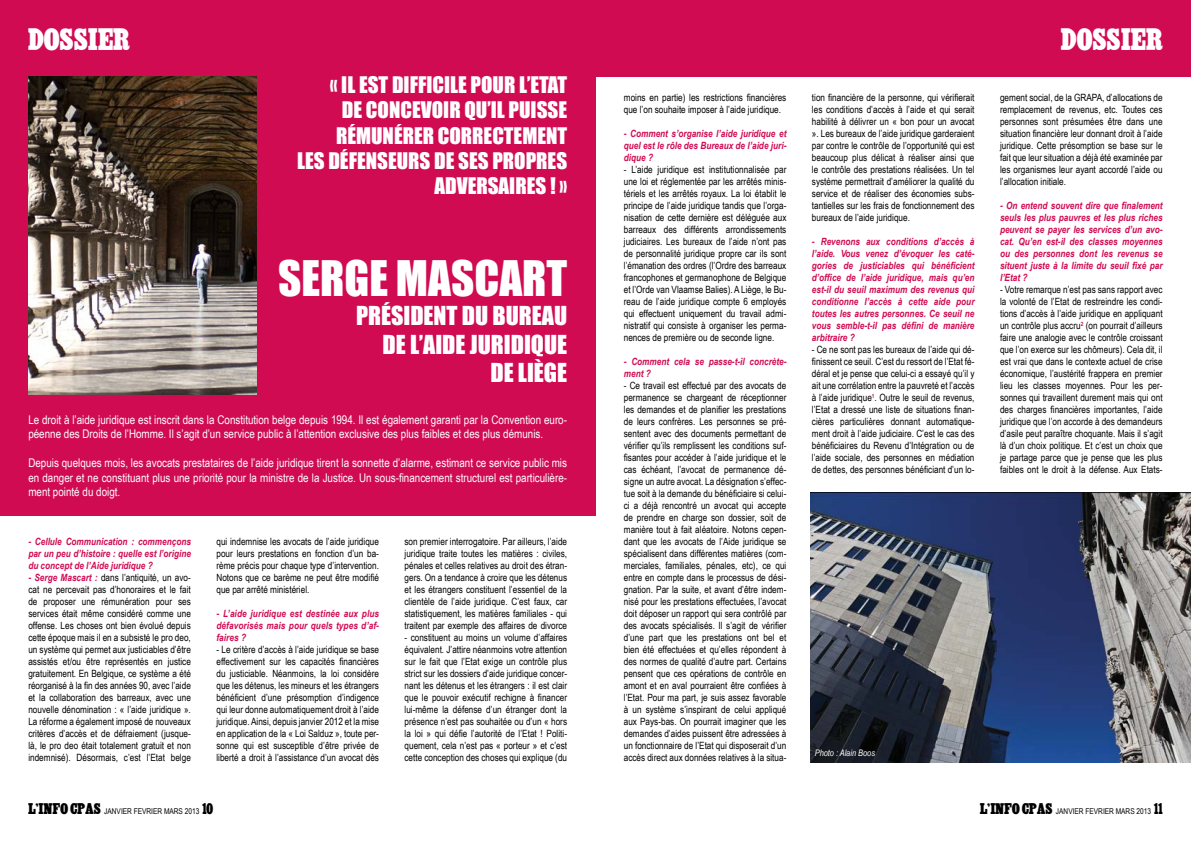
<style>
.page{position:relative;width:1191px;height:842px;background:#fff}
.page>*{position:absolute;margin:0;border:0;box-sizing:border-box;transform-origin:0 0}
.t1{font:45px "Impact";color:#fff}
.t2{font:24px "Impact";color:#fff}
.t3{font:24px "Cairo";color:#fff}
.t4{font:21px/25.2px "Impact";color:#fff;text-align:right}
.t5{font:12px/14.4px "Arial Narrow";color:#fff}
.t6{font:10px/12px "Arial Narrow";color:#000;text-align:justify}
.t7{font:italic 700 10px/12px "Arial Narrow";color:#d00b52;text-align:justify}
.t8{font:italic 9px "Arial Narrow";color:#fff}
.t9{font:8px "Arial Narrow";color:#000}
.s1{font-weight:700;font-style:italic;color:#d00b52}
.s2{font-family:"Cairo";font-size:12px}
</style>
<div class="page">
<div style="left:0;top:0;width:595px;height:77px;background:#d00b52"></div>
<div style="left:594px;top:0;width:597px;height:77px;background:#d00b52"></div>
<div style="left:0;top:62px;width:595px;height:454px;background:#d00b52"></div>
<img style="left:810px;top:492px;width:381px;height:271px">
<img style="left:28px;top:77px;width:229px;height:317px">
<h2 class="t3" style="left:28px;top:27px;width:105px">DOSSIER</h2>
<h3 class="t4" style="left:297px;top:72px;width:272px">« IL EST DIFFICILE POUR L’ETAT<br>DE CONCEVOIR QU’IL PUISSE<br>RÉMUNÉRER CORRECTEMENT<br>LES DÉFENSEURS DE SES PROPRES<br>ADVERSAIRES ! »</h3>
<h1 class="t1" style="left:278px;top:243px;width:290px">SERGE MASCART</h1>
<h2 class="t2" style="left:356px;top:297px;width:200px">PRÉSIDENT DU BUREAU</h2>
<h2 class="t2" style="left:382px;top:326px;width:186px">DE L’AIDE JURIDIQUE</h2>
<h2 class="t2" style="left:490px;top:354px;width:78px">DE LIÈGE</h2>
<p class="t5" style="left:28px;top:412px;width:540px">Le droit à l’aide juridique est inscrit dans la Constitution belge depuis 1994. Il est également garanti par la Convention euro&shy;péenne des Droits de l’Homme. Il s’agit d’un service public à l’attention exclusive des plus faibles et des plus démunis.</p>
<p class="t5" style="left:28px;top:455px;width:540px;text-align:justify">Depuis quelques mois, les avocats prestataires de l’aide juridique tirent la sonnette d’alarme, estimant ce service public mis en danger et ne constituant plus une priorité pour la ministre de la Justice. Un sous-financement structurel est particulière&shy;ment pointé du doigt.</p>
<p class="t7" style="left:28px;top:534px;width:164px">- Cellule Communication : commençons par un peu d’histoire : quelle est l’origine du concept de l’Aide juridique ?</p>
<p class="t6" style="left:28px;top:571px;width:164px"><span class="s1">- Serge Mascart :</span> dans l’antiquité, un avo&shy;cat ne percevait pas d’honoraires et le fait de proposer une rémunération pour ses services était même considéré comme une offense. Les choses ont bien évolué depuis cette époque mais il en a subsisté le pro deo, un système qui permet aux justiciables d’être assistés et/ou être représentés en justice gratuitement. En Belgique, ce système a été réorganisé à la fin des années 90, avec l’aide et la collaboration des barreaux, avec une nouvelle dénomination : « l’aide juridique ».<br>La réforme a également imposé de nouveaux critères d’accès et de défraiement (jusque&shy;là, le pro deo était totalement gratuit et non indemnisé). Désormais, c’est l’Etat belge</p>
<p class="t6" style="left:216px;top:535px;width:164px">qui indemnise les avocats de l’aide juridique pour leurs prestations en fonction d’un ba&shy;rème précis pour chaque type d’intervention.<br>Notons que ce barème ne peut être modifié que par arrêté ministériel.</p>
<p class="t7" style="left:216px;top:606px;width:164px">- L’aide juridique est destinée aux plus défavorisés mais pour quels types d’af&shy;faires ?</p>
<p class="t6" style="left:216px;top:643px;width:164px">- Le critère d’accès à l’aide juridique se base effectivement sur les capacités financières du justiciable. Néanmoins, la loi considère que les détenus, les mineurs et les étrangers bénéficient d’une présomption d’indigence qui leur donne automatiquement droit à l’aide juridique. Ainsi, depuis janvier 2012 et la mise en application de la « Loi Salduz », toute per&shy;sonne qui est susceptible d’être privée de liberté a droit à l’assistance d’un avocat dès</p>
<p class="t6" style="left:404px;top:535px;width:164px">son premier interrogatoire. Par ailleurs, l’aide juridique traite toutes les matières : civiles, pénales et celles relatives au droit des étran&shy;gers. On a tendance à croire que les détenus et les étrangers constituent l’essentiel de la clientèle de l’aide juridique. C’est faux, car statistiquement, les matières familiales - qui traitent par exemple des affaires de divorce</p>
<p class="t6" style="left:404px;top:631px;width:164px">- constituent au moins un volume d’affaires équivalent. J’attire néanmoins votre attention sur le fait que l’Etat exige un contrôle plus strict sur les dossiers d’aide juridique concer&shy;nant les détenus et les étrangers : il est clair que le pouvoir exécutif rechigne à financer lui-même la défense d’un étranger dont la présence n’est pas souhaitée ou d’un « hors la loi » qui défie l’autorité de l’Etat ! Politi&shy;quement, cela n’est pas « porteur » et c’est cette conception des choses qui explique (du</p>
<p class="t6" style="left:624px;top:91px;width:164px">moins en partie) les restrictions financières que l’on souhaite imposer à l’aide juridique.</p>
<p class="t7" style="left:624px;top:127px;width:164px">- Comment s’organise l’aide juridique et quel est le rôle des Bureaux de l’aide juri&shy;dique ?</p>
<p class="t6" style="left:624px;top:163px;width:164px">- L’aide juridique est institutionnalisée par une loi et réglementée par les arrêtés minis&shy;tériels et les arrêtés royaux. La loi établit le principe de l’aide juridique tandis que l’orga&shy;nisation de cette dernière est déléguée aux barreaux des différents arrondissements judiciaires. Les bureaux de l’aide n’ont pas de personnalité juridique propre car ils sont l’émanation des ordres (l’Ordre des barreaux francophones et germanophone de Belgique et l’Orde van Vlaamse Balies). A Liège, le Bu&shy;reau de l’aide juridique compte 6 employés qui effectuent uniquement du travail admi&shy;nistratif qui consiste à organiser les perma&shy;nences de première ou de seconde ligne.</p>
<p class="t7" style="left:624px;top:355px;width:164px">- Comment cela se passe-t-il concrète&shy;ment ?</p>
<p class="t6" style="left:624px;top:379px;width:164px">- Ce travail est effectué par des avocats de permanence se chargeant de réceptionner les demandes et de planifier les prestations de leurs confrères. Les personnes se pré&shy;sentent avec des documents permettant de vérifier qu’ils remplissent les conditions suf&shy;fisantes pour accéder à l’aide juridique et le cas échéant, l’avocat de permanence dé&shy;signe un autre avocat. La désignation s’effec&shy;tue soit à la demande du bénéficiaire si celui&shy;ci a déjà rencontré un avocat qui accepte de prendre en charge son dossier, soit de manière tout à fait aléatoire. Notons cepen&shy;dant que les avocats de l’Aide juridique se spécialisent dans différentes matières (com&shy;merciales, familiales, pénales, etc), ce qui entre en compte dans le processus de dési&shy;gnation. Par la suite, et avant d’être indem&shy;nisé pour les prestations effectuées, l’avocat doit déposer un rapport qui sera contrôlé par des avocats spécialisés. Il s’agit de vérifier d’une part que les prestations ont bel et bien été effectuées et qu’elles répondent à des normes de qualité d’autre part. Certains pensent que ces opérations de contrôle en amont et en aval pourraient être confiées à l’Etat. Pour ma part, je suis assez favorable à un système s’inspirant de celui appliqué aux Pays-bas. On pourrait imaginer que les demandes d’aides puissent être adressées à un fonctionnaire de l’Etat qui disposerait d’un accès direct aux données relatives à la situa-</p>
<p class="t6" style="left:812px;top:91px;width:164px">tion financière de la personne, qui vérifierait les conditions d’accès à l’aide et qui serait habilité à délivrer un « bon pour un avocat ». Les bureaux de l’aide juridique garderaient par contre le contrôle de l’opportunité qui est beaucoup plus délicat à réaliser ainsi que le contrôle des prestations réalisées. Un tel système permettrait d’améliorer la qualité du service et de réaliser des économies subs&shy;tantielles sur les frais de fonctionnement des bureaux de l’aide juridique.</p>
<p class="t7" style="left:812px;top:235px;width:164px">- Revenons aux conditions d’accès à l’aide. Vous venez d’évoquer les caté&shy;gories de justiciables qui bénéficient d’office de l’aide juridique, mais qu’en est-il du seuil maximum des revenus qui conditionne l’accès à cette aide pour toutes les autres personnes. Ce seuil ne vous semble-t-il pas défini de manière arbitraire ?</p>
<p class="t6" style="left:812px;top:343px;width:164px">- Ce ne sont pas les bureaux de l’aide qui dé&shy;finissent ce seuil. C’est du ressort de l’Etat fé&shy;déral et je pense que celui-ci a essayé qu’il y ait une corrélation entre la pauvreté et l’accès à l’aide juridique<sup>1</sup>. Outre le seuil de revenus, l’Etat a dressé une liste de situations finan&shy;cières particulières donnant automatique&shy;ment droit à l’aide judiciaire. C’est le cas des bénéficiaires du Revenu d’Intégration ou de l’aide sociale, des personnes en médiation de dettes, des personnes bénéficiant d’un lo-</p>
<h2 class="t3" style="left:1061px;top:27px;width:105px">DOSSIER</h2>
<p class="t6" style="left:1000px;top:91px;width:164px">gement social, de la GRAPA, d’allocations de remplacement de revenus, etc. Toutes ces personnes sont présumées être dans une situation financière leur donnant droit à l’aide juridique. Cette présomption se base sur le fait que leur situation a déjà été examinée par les organismes leur ayant accordé l’aide ou l’allocation initiale.</p>
<p class="t7" style="left:1000px;top:199px;width:164px">- On entend souvent dire que finalement seuls les plus pauvres et les plus riches peuvent se payer les services d’un avo&shy;cat. Qu’en est-il des classes moyennes ou des personnes dont les revenus se situent juste à la limite du seuil fixé par l’Etat ?</p>
<p class="t6" style="left:1000px;top:283px;width:164px">- Votre remarque n’est pas sans rapport avec la volonté de l’Etat de restreindre les condi&shy;tions d’accès à l’aide juridique en appliquant un contrôle plus accru<sup>2</sup> (on pourrait d’ailleurs faire une analogie avec le contrôle croissant que l’on exerce sur les chômeurs). Cela dit, il est vrai que dans le contexte actuel de crise économique, l’austérité frappera en premier lieu les classes moyennes. Pour les per&shy;sonnes qui travaillent durement mais qui ont des charges financières importantes, l’aide juridique que l’on accorde à des demandeurs d’asile peut paraître choquante. Mais il s’agit là d’un choix politique. Et c’est un choix que je partage parce que je pense que les plus faibles ont le droit à la défense. Aux Etats-</p>
<p class="t8" style="left:814px;top:746px;width:62px">Photo : Alain Boos</p>
<p class="t9" style="left:28px;top:805px;width:123px"><span class="s2">L’INFO CPAS</span> JANVIER FEVRIER</p>
<p class="t9" style="left:164px;top:805px;width:6px">MARS</p>
<p class="t9" style="left:185px;top:805px;width:30px">2013 <span class="s2">10</span></p>
<p class="t9" style="left:980px;top:805px;width:123px"><span class="s2">L’INFO CPAS</span> JANVIER FEVRIER</p>
<p class="t9" style="left:1115px;top:805px;width:6px">MARS</p>
<p class="t9" style="left:1136px;top:805px;width:28px">2013 <span class="s2">11</span></p>
</div>
